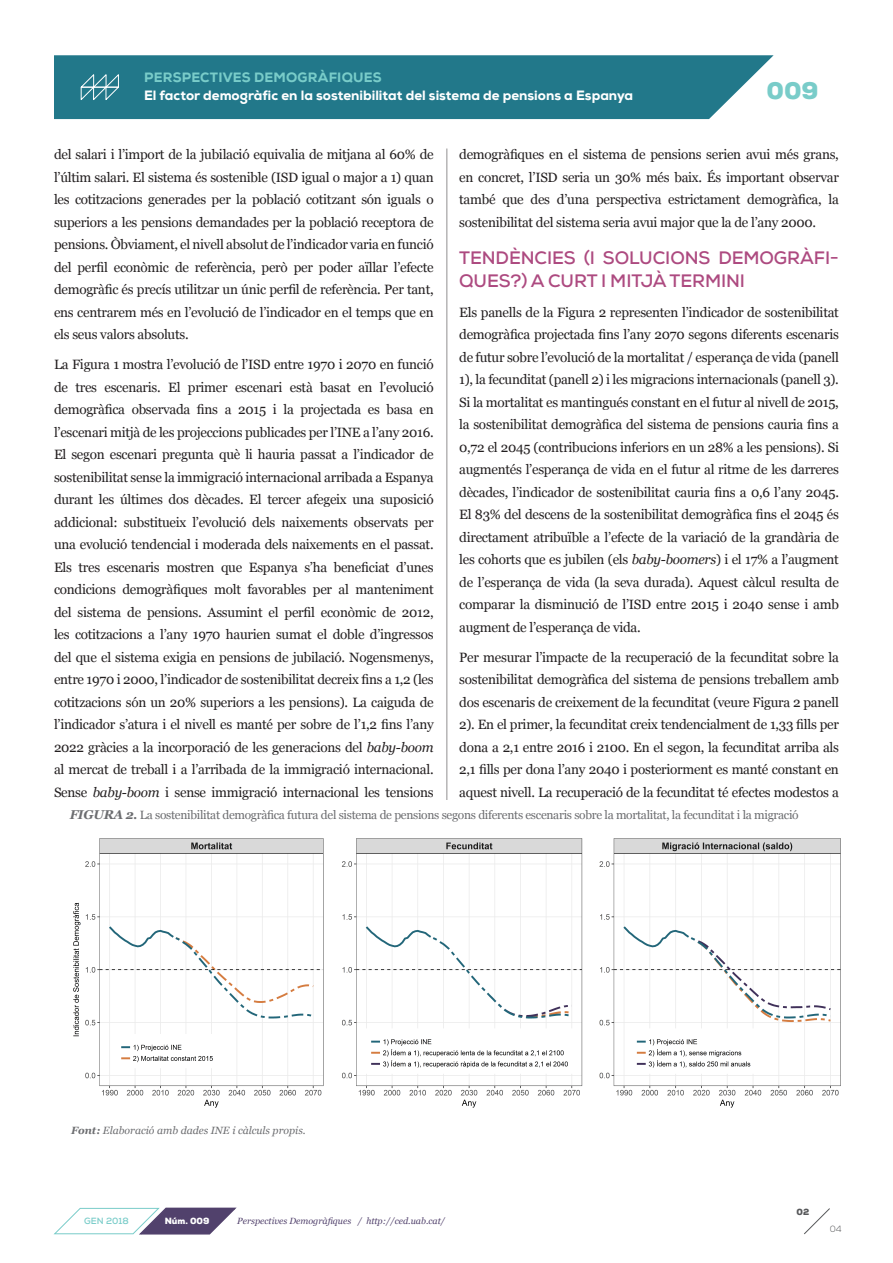
<style>
.page{position:relative;width:893px;height:1263px;background:#fff}
.page>*{position:absolute;margin:0;border:0;box-sizing:border-box;transform-origin:0 0}
.t1{font:900 24.15px "Nexa";color:#79ccc9}
._1{font:700 18px/22.5px "Nexa";letter-spacing:-.005em;color:#ad4a80}
._1-2{font:13.5px/22.5px "Georgia";letter-spacing:-.02em;color:#231f20;text-align:justify}
.t2{font:800 13.5px "Nexa";color:#fff}
.t3{font:800 13.5px "Nexa";letter-spacing:.015em;color:#79ccc9}
.Título_foto{font:12px "Georgia";letter-spacing:-.025em;color:#6c6d70}
.Título_foto-2{font:italic 10.5px "Georgia";color:#6c6d70}
.Texto_cursiva_SUBIND{font:italic 9px "Georgia";color:#51416c}
.Texto_pequeño{font:700 9px "Nexa";color:#79ccc9}
.t4{font:900 9px "Nexa";color:#fff}
.t5{font:900 9px "Nexa";color:#57585a}
.t6{font:300 9px "Nexa";color:#57585a}
.s1{font-style:italic}
.s2{font-weight:700;font-style:italic;font-size:12.75px}
.s3{font-weight:700;font-style:italic}
.s4{font-weight:700}
</style>
<div class="page">
<hr style="left:446px;top:149px;width:1px;height:1009px;background:#231f20">
<div style="left:54px;top:800px;width:801px;height:361px;background:#fff"></div>
<img style="left:73px;top:838px;width:768px;height:270px">
<div style="left:54px;top:55px;width:720px;height:64px;background:#22788a"></div>
<svg style="left:79px;top:73px;width:41px;height:28px"></svg>
<svg style="left:53px;top:1207px;width:184px;height:28px"></svg>
<svg style="left:804px;top:1208px;width:26px;height:27px"></svg>
<p class="t3" style="left:144px;top:69px;width:239px">PERSPECTIVES DEMOGRÀFIQUES</p>
<p class="t2" style="left:144px;top:87px;width:491px">El factor demogràfic en la sostenibilitat del sistema de pensions a Espanya</p>
<p class="t1" style="left:766px;top:75px;width:54px">009</p>
<p class="_1-2" style="left:54px;top:143px;width:381px">del salari i l’import de la jubilació equivalia de mitjana al 60% de l’últim salari. El sistema és sostenible (ISD igual o major a 1) quan les cotitzacions generades per la població cotitzant són iguals o superiors a les pensions demandades per la població receptora de pensions. Òbviament, el nivell absolut de l’indicador varia en funció del perfil econòmic de referència, però per poder aïllar l’efecte demogràfic és precís utilitzar un únic perfil de referència. Per tant, ens centrarem més en l’evolució de l’indicador en el temps que en els seus valors absoluts.</p>
<p class="_1-2" style="left:54px;top:353px;width:381px">La Figura 1 mostra l’evolució de l’ISD entre 1970 i 2070 en funció de tres escenaris. El primer escenari està basat en l’evolució demogràfica observada fins a 2015 i la projectada es basa en l’escenari mitjà de les projeccions publicades per l’INE a l’any 2016.<br>El segon escenari pregunta què li hauria passat a l’indicador de sostenibilitat sense la immigració internacional arribada a Espanya durant les últimes dos dècades. El tercer afegeix una suposició addicional: substitueix l’evolució dels naixements observats per una evolució tendencial i moderada dels naixements en el passat.<br>Els tres escenaris mostren que Espanya s’ha beneficiat d’unes condicions demogràfiques molt favorables per al manteniment del sistema de pensions. Assumint el perfil econòmic de 2012, les cotitzacions a l’any 1970 haurien sumat el doble d’ingressos del que el sistema exigia en pensions de jubilació. Nogensmenys, entre 1970 i 2000, l’indicador de sostenibilitat decreix fins a 1,2 (les cotitzacions són un 20% superiors a les pensions). La caiguda de l’indicador s’atura i el nivell es manté per sobre de l’1,2 fins l’any 2022 gràcies a la incorporació de les generacions del <span class="s1">baby-boom </span>al mercat de treball i a l’arribada de la immigració internacional.<br>Sense <span class="s1">baby-boom</span> i sense immigració internacional les tensions</p>
<p class="_1-2" style="left:459px;top:143px;width:381px">demogràfiques en el sistema de pensions serien avui més grans, en concret, l’ISD seria un 30% més baix. És important observar també que des d’una perspectiva estrictament demogràfica, la sostenibilitat del sistema seria avui major que la de l’any 2000.</p>
<p class="_1" style="left:459px;top:247px;width:381px">TENDÈNCIES (I SOLUCIONS DEMOGRÀFI-<br>QUES?) A CURT I MITJÀ TERMINI</p>
<p class="_1-2" style="left:459px;top:301px;width:381px">Els panells de la Figura 2 representen l’indicador de sostenibilitat demogràfica projectada fins l’any 2070 segons diferents escenaris de futur sobre l’evolució de la mortalitat / esperança de vida (panell 1), la fecunditat (panell 2) i les migracions internacionals (panell 3).<br>Si la mortalitat es mantingués constant en el futur al nivell de 2015, la sostenibilitat demogràfica del sistema de pensions cauria fins a 0,72 el 2045 (contribucions inferiors en un 28% a les pensions). Si augmentés l’esperança de vida en el futur al ritme de les darreres dècades, l’indicador de sostenibilitat cauria fins a 0,6 l’any 2045.<br>El 83% del descens de la sostenibilitat demogràfica fins el 2045 és directament atribuïble a l’efecte de la variació de la grandària de les cohorts que es jubilen (els <span class="s1">baby-boomers</span>) i el 17% a l’augment de l’esperança de vida (la seva durada). Aquest càlcul resulta de comparar la disminució de l’ISD entre 2015 i 2040 sense i amb augment de l’esperança de vida.</p>
<p class="_1-2" style="left:459px;top:646px;width:381px">Per mesurar l’impacte de la recuperació de la fecunditat sobre la sostenibilitat demogràfica del sistema de pensions treballem amb dos escenaris de creixement de la fecunditat (veure Figura 2 panell 2). En el primer, la fecunditat creix tendencialment de 1,33 fills per dona a 2,1 entre 2016 i 2100. En el segon, la fecunditat arriba als 2,1 fills per dona l’any 2040 i posteriorment es manté constant en aquest nivell. La recuperació de la fecunditat té efectes modestos a</p>
<p class="Título_foto" style="left:70px;top:808px;width:730px"><span class="s2">FIGURA 2</span><span class="s3">.</span> La sostenibilitat demogràfica futura del sistema de pensions segons diferents escenaris sobre la mortalitat, la fecunditat i la migració</p>
<p class="Título_foto-2" style="left:71px;top:1124px;width:236px"><span class="s4">Font:</span> Elaboració amb dades INE i càlculs propis.</p>
<p class="Texto_pequeño" style="left:84px;top:1215px;width:46px">GEN 2018</p>
<p class="t4" style="left:165px;top:1215px;width:46px">Núm. 009</p>
<p class="Texto_cursiva_SUBIND" style="left:237px;top:1215px;width:209px">Perspectives Demogràfiques / http://ced.uab.cat/</p>
<p class="t5" style="left:797px;top:1206px;width:14px">02</p>
<p class="t6" style="left:830px;top:1223px;width:13px">04</p>
</div>
